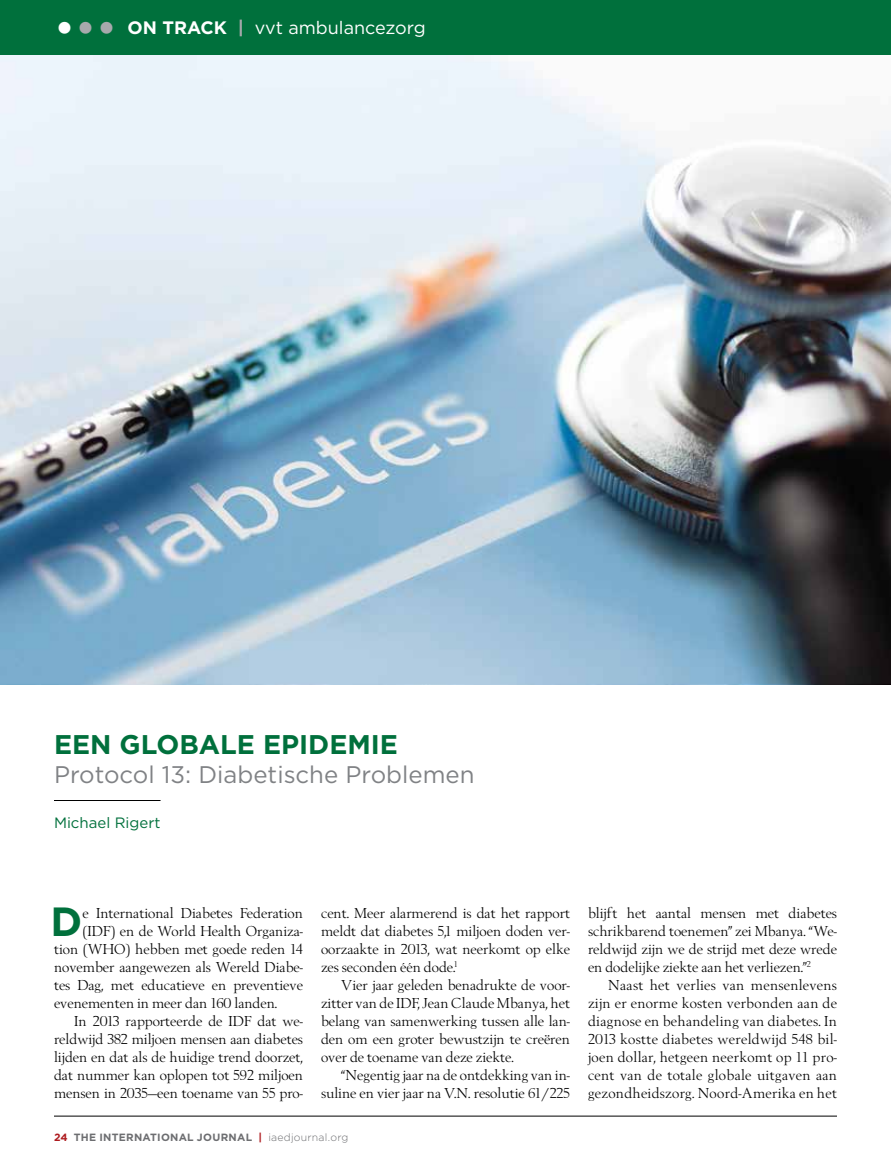
<style>
.page{position:relative;width:891px;height:1175px;background:#fff}
.page>*{position:absolute;margin:0;border:0;box-sizing:border-box;transform-origin:0 0}
.t1{font:700 40.65px "Gotham HTF";color:#00703c}
.t2{font:700 27px "Gotham HTF";color:#00703c}
.t3{font:24px "Gotham HTF";color:#808285}
.t4{font:18px "Gotham HTF";color:#fff}
.t5{font:15px/18px "Berling";color:#000;text-align:justify}
.t6{font:15px "Gotham HTF";color:#00703c}
.t7{font:700 10.5px "Gotham HTF";letter-spacing:.02em;color:#6d6e71}
.s1{font-weight:700}
.s2{font-weight:700;color:#a7a9ac}
.s3{color:#ae1b1f}
.s4{font-weight:300}
</style>
<div class="page">
<hr style="left:54px;top:1115px;width:783px;height:1px;background:#000">
<img style="left:0;top:54px;width:891px;height:630px">
<div style="left:0;top:0;width:891px;height:54px;background:#00703c"></div>
<hr style="left:54px;top:800px;width:107px;height:1px;background:#000">
<p class="t4" style="left:128px;top:18px;width:300px"><span class="s1">ON TRACK</span> <span class="s2">|</span> vvt ambulancezorg</p>
<h2 class="t2" style="left:54px;top:728px;width:346px">EEN GLOBALE EPIDEMIE</h2>
<h3 class="t3" style="left:54px;top:761px;width:422px">Protocol 13: Diabetische Problemen</h3>
<p class="t6" style="left:54px;top:814px;width:108px">Michael Rigert</p>
<h1 class="t1" style="left:51px;top:898px;width:33px">D</h1>
<p class="t5" style="left:82px;top:904px;width:222px">e International Diabetes Federation</p>
<p class="t5" style="left:82px;top:922px;width:222px">(IDF) en de World Health Organiza-</p>
<p class="t5" style="left:54px;top:940px;width:251px">tion (WHO) hebben met goede reden 14</p>
<p class="t5" style="left:54px;top:958px;width:251px">november aangewezen als Wereld Diabe-</p>
<p class="t5" style="left:54px;top:976px;width:251px">tes Dag, met educatieve en preventieve</p>
<p class="t5" style="left:54px;top:994px;width:225px">evenementen in meer dan 160 landen.</p>
<p class="t5" style="left:74px;top:1012px;width:230px">In 2013 rapporteerde de IDF dat we-</p>
<p class="t5" style="left:54px;top:1030px;width:251px">reldwijd 382 miljoen mensen aan diabetes</p>
<p class="t5" style="left:54px;top:1048px;width:251px">lijden en dat als de huidige trend doorzet,</p>
<p class="t5" style="left:54px;top:1066px;width:251px">dat nummer kan oplopen tot 592 miljoen</p>
<p class="t5" style="left:54px;top:1084px;width:250px">mensen in 2035—een toename van 55 pro-</p>
<p class="t5" style="left:321px;top:904px;width:251px">cent. Meer alarmerend is dat het rapport meldt dat diabetes 5,1 miljoen doden ver&shy;oorzaakte in 2013, wat neerkomt op elke zes seconden één dode.<sup>1</sup></p>
<p class="t5" style="left:321px;top:976px;width:251px;text-indent:20px">Vier jaar geleden benadrukte de voor&shy;zitter van de IDF, Jean Claude Mbanya, het belang van samenwerking tussen alle lan&shy;den om een groter bewustzijn te creëren over de toename van deze ziekte.</p>
<p class="t5" style="left:321px;top:1066px;width:250px;text-align:right">“Negentig jaar na de ontdekking van in&shy;suline en vier jaar na V.N. resolutie 61/225</p>
<p class="t7" style="left:54px;top:1131px;width:296px"><span class="s3">24</span> THE INTERNATIONAL JOURNAL <span class="s3">|</span> <span class="s4">iaedjournal.org</span></p>
<p class="t5" style="left:588px;top:904px;width:251px">blijft het aantal mensen met diabetes schrikbarend toenemen” zei Mbanya. “We&shy;reldwijd zijn we de strijd met deze wrede en dodelijke ziekte aan het verliezen.”<sup>2</sup></p>
<p class="t5" style="left:588px;top:976px;width:251px;text-indent:20px">Naast het verlies van mensenlevens zijn er enorme kosten verbonden aan de diagnose en behandeling van diabetes. In 2013 kostte diabetes wereldwijd 548 bil&shy;joen dollar, hetgeen neerkomt op 11 pro&shy;cent van de totale globale uitgaven aan gezondheidszorg. Noord-Amerika en het</p>
</div>
